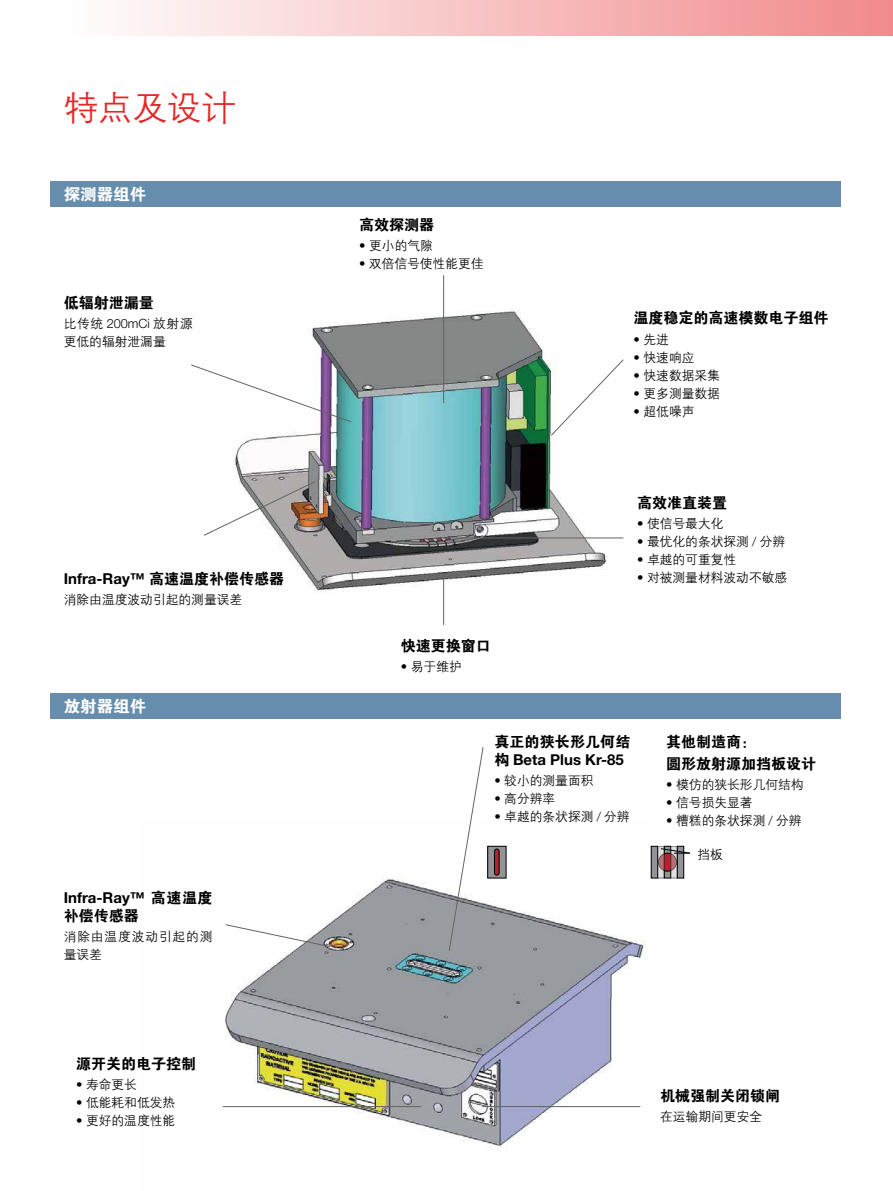
<style>
.page{position:relative;width:893px;height:1191px;background:#fff}
.page>*{position:absolute;margin:0;border:0;box-sizing:border-box;transform-origin:0 0}
.t1{font:34.5px "FZZDXJW GB1 0";color:#e72426}
.t2{font:16.5px "FZDHTJW GB1 0";color:#fff}
.t3{font:15px/22.2px "FZDHTJW GB1 0";color:#000}
.t4{font:700 15px "Helvetica Neue LT Std";color:#000}
.t5{font:12.75px/18px "FZZDXJW GB1 0";color:#000}
.t6{font:12.75px/18px "FZZDXJW GB1 0";letter-spacing:.065em;color:#000}
.s1{font-family:"Helvetica Neue LT Std";font-weight:300}
.s2{font-family:"FZDHTJW GB1 0";font-weight:400}
</style>
<div class="page">
<img style="left:204px;top:293px;width:420px;height:332px">
<hr style="left:443px;top:276px;width:1px;height:126px;background:#656464">
<hr style="left:443px;top:574px;width:1px;height:50px;background:#656464">
<svg style="left:551px;top:359px;width:72px;height:76px"></svg>
<svg style="left:191px;top:364px;width:160px;height:58px"></svg>
<svg style="left:204px;top:481px;width:111px;height:54px"></svg>
<hr style="left:444px;top:538px;width:179px;height:1px;background:#656464">
<img style="left:223px;top:845px;width:423px;height:303px">
<div style="left:488px;top:846px;width:18px;height:32px;background:#939498"></div>
<div style="left:487px;top:846px;width:19px;height:32px;border:1px solid #000"></div>
<div style="left:494px;top:849px;width:5px;height:26px;background:#b4222d;border-radius:2px"></div>
<div style="left:494px;top:849px;width:5px;height:26px;border:1px solid #000;border-radius:2px"></div>
<div style="left:651px;top:846px;width:7px;height:32px;background:#939498"></div>
<div style="left:651px;top:846px;width:7px;height:32px;border:1px solid #000"></div>
<svg style="left:666px;top:871px;width:3px;height:5px"></svg>
<div style="left:664px;top:846px;width:7px;height:32px;border:1px solid #000"></div>
<div style="left:677px;top:846px;width:7px;height:32px;background:#939498"></div>
<div style="left:677px;top:846px;width:7px;height:32px;border:1px solid #000"></div>
<svg style="left:658px;top:853px;width:18px;height:18px"></svg>
<div style="left:658px;top:853px;width:19px;height:18px;border:1px solid #000;border-radius:50%"></div>
<svg style="left:659px;top:848px;width:3px;height:28px"></svg>
<div style="left:657px;top:846px;width:7px;height:32px;border:1px solid #000"></div>
<svg style="left:673px;top:854px;width:2px;height:22px"></svg>
<svg style="left:660px;top:848px;width:30px;height:6px"></svg>
<svg style="left:449px;top:747px;width:34px;height:204px"></svg>
<hr style="left:483px;top:1106px;width:157px;height:1px;background:#656464">
<svg style="left:226px;top:924px;width:104px;height:23px"></svg>
<hr style="left:223px;top:1106px;width:198px;height:1px;background:#656464">
<div style="left:50px;top:182px;width:790px;height:25px;background:#668dae"></div>
<div style="left:50px;top:693px;width:790px;height:25px;background:#668dae"></div>
<div style="left:0;top:0;width:893px;height:36px;background:linear-gradient(to right,#fff,#f28a8b)"></div>
<h1 class="t1" style="left:64px;top:90px;width:174px">特点及设计</h1>
<p class="t2" style="left:64px;top:186px;width:84px">探测器组件</p>
<p class="t3" style="left:64px;top:291px;width:91px">低辐射泄漏量</p>
<p class="t5" style="left:64px;top:315px;width:130px">比传统 <span class="s1">200mCi</span> 放射源更低的辐射泄漏量</p>
<p class="t4" style="left:64px;top:569px;width:222px">Infra-Ray™ <span class="s2">高速温度补偿传感器</span></p>
<p class="t5" style="left:64px;top:591px;width:180px">消除由温度波动引起的测量误差</p>
<p class="t2" style="left:64px;top:697px;width:84px">放射器组件</p>
<p class="t4" style="left:64px;top:888px;width:150px">Infra-Ray™ <span class="s2">高速温度</span></p>
<p class="t3" style="left:64px;top:905px;width:76px">补偿传感器</p>
<p class="t6" style="left:64px;top:928px;width:150px">消除由温度波动引起的测量误差</p>
<p class="t3" style="left:76px;top:1053px;width:121px">源开关的电子控制</p>
<p class="t5" style="left:76px;top:1076px;width:62px"><span class="s1">•</span> 寿命更长</p>
<p class="t5" style="left:76px;top:1094px;width:101px"><span class="s1">•</span> 低能耗和低发热</p>
<p class="t5" style="left:76px;top:1112px;width:101px"><span class="s1">•</span> 更好的温度性能</p>
<p class="t3" style="left:359px;top:214px;width:76px">高效探测器</p>
<p class="t5" style="left:359px;top:237px;width:75px"><span class="s1">•</span> 更小的气隙</p>
<p class="t5" style="left:359px;top:255px;width:126px"><span class="s1">•</span> 双倍信号使性能更佳</p>
<p class="t3" style="left:401px;top:635px;width:91px">快速更换窗口</p>
<p class="t5" style="left:401px;top:658px;width:62px"><span class="s1">•</span> 易于维护</p>
<p class="t3" style="left:634px;top:307px;width:196px">温度稳定的高速模数电子组件</p>
<p class="t5" style="left:634px;top:330px;width:37px"><span class="s1">•</span> 先进</p>
<p class="t5" style="left:634px;top:348px;width:62px"><span class="s1">•</span> 快速响应</p>
<p class="t5" style="left:634px;top:366px;width:88px"><span class="s1">•</span> 快速数据采集</p>
<p class="t5" style="left:634px;top:384px;width:88px"><span class="s1">•</span> 更多测量数据</p>
<p class="t5" style="left:634px;top:402px;width:62px"><span class="s1">•</span> 超低噪声</p>
<p class="t3" style="left:637px;top:492px;width:91px">高效准直装置</p>
<p class="t5" style="left:637px;top:515px;width:88px"><span class="s1">•</span> 使信号最大化</p>
<p class="t5" style="left:637px;top:533px;width:150px"><span class="s1">•</span> 最优化的条状探测 <span class="s1">/</span> 分辨</p>
<p class="t5" style="left:637px;top:551px;width:101px"><span class="s1">•</span> 卓越的可重复性</p>
<p class="t5" style="left:637px;top:569px;width:152px"><span class="s1">•</span> 对被测量材料波动不敏感</p>
<p class="t3" style="left:494px;top:730px;width:138px">真正的狭长形几何结</p>
<p class="t4" style="left:494px;top:750px;width:131px"><span class="s2">构</span> Beta Plus Kr-85</p>
<p class="t5" style="left:494px;top:771px;width:101px"><span class="s1">•</span> 较小的测量面积</p>
<p class="t5" style="left:494px;top:789px;width:62px"><span class="s1">•</span> 高分辨率</p>
<p class="t5" style="left:494px;top:807px;width:137px"><span class="s1">•</span> 卓越的条状探测 <span class="s1">/</span> 分辨</p>
<p class="t3" style="left:666px;top:730px;width:152px">其他制造商：<br>圆形放射源加挡板设计</p>
<p class="t5" style="left:666px;top:776px;width:139px"><span class="s1">•</span> 模仿的狭长形几何结构</p>
<p class="t5" style="left:666px;top:794px;width:88px"><span class="s1">•</span> 信号损失显著</p>
<p class="t5" style="left:666px;top:812px;width:137px"><span class="s1">•</span> 糟糕的条状探测 <span class="s1">/</span> 分辨</p>
<p class="t5" style="left:697px;top:845px;width:27px">挡板</p>
<p class="t3" style="left:660px;top:1084px;width:121px">机械强制关闭锁闸</p>
<p class="t5" style="left:660px;top:1108px;width:103px">在运输期间更安全</p>
</div>
